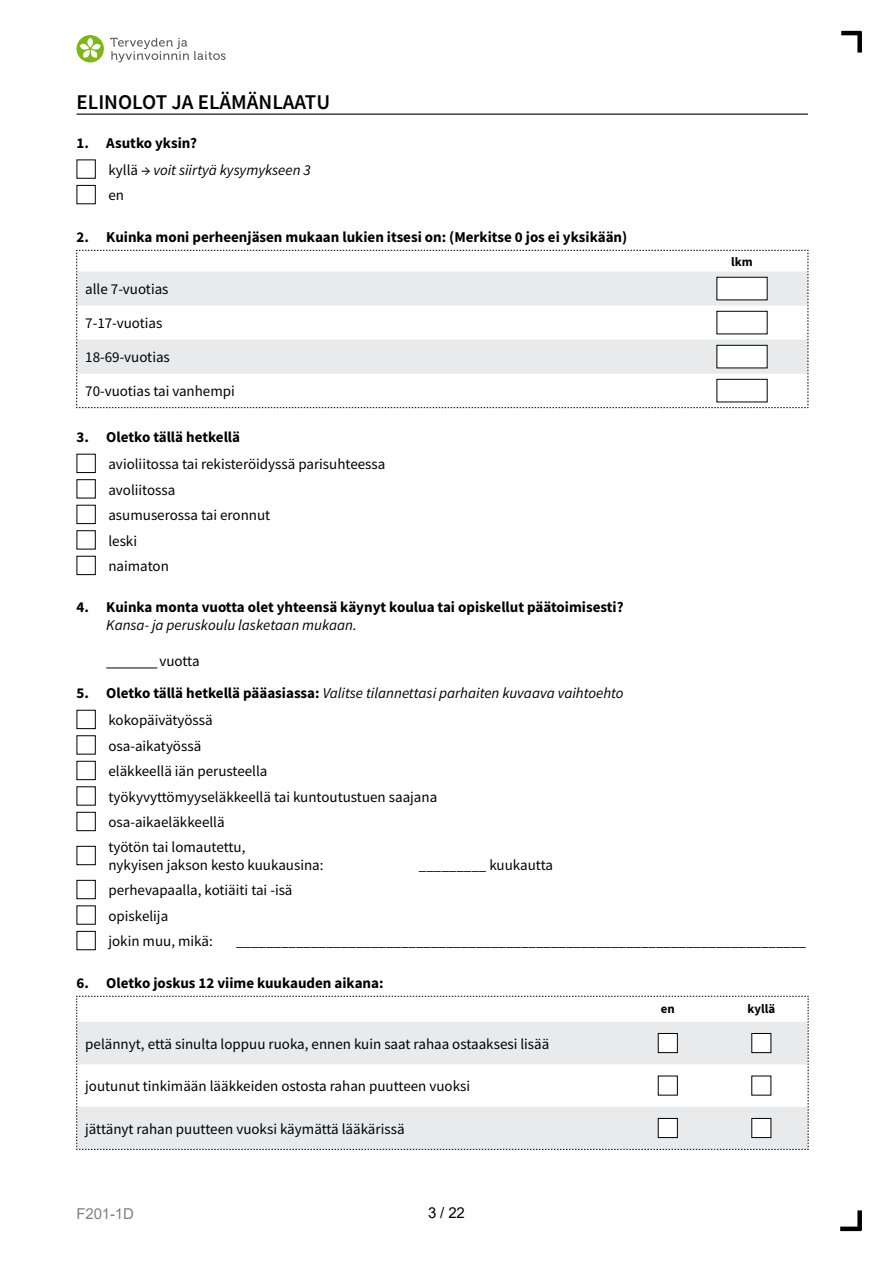
<style>
.page{position:relative;width:893px;height:1263px;background:#fff}
.page>*{position:absolute;margin:0;border:0;box-sizing:border-box;transform-origin:0 0}
.t1{font:600 21px "Source Sans Pro";color:#000}
.t2{font:15px/25.5px "Source Sans Pro";color:#000}
.t3{font:700 15px "Source Sans Pro";color:#000}
.t4{font:italic 15px/26.8px "Source Sans Pro";color:#000}
.t5{font:15px "Arial";letter-spacing:-.01em;color:#818084}
.t6{font:15px "Arial";color:#000}
.t7{font:700 12.75px "Source Sans Pro";color:#000}
.s1{font-weight:700;font-style:normal}
.s2{font-style:normal}
</style>
<div class="page">
<div style="left:840px;top:1226px;width:21px;height:5px;background:#000"></div>
<div style="left:857px;top:1210px;width:5px;height:20px;background:#000"></div>
<div style="left:857px;top:31px;width:5px;height:22px;background:#000"></div>
<hr style="left:841px;top:31px;width:20px;height:4px;background:#000">
<div style="left:77px;top:35px;width:27px;height:27px;background:#7db713;border-radius:50%"></div>
<svg style="left:80px;top:38px;width:21px;height:20px"></svg>
<svg style="left:110px;top:38px;width:116px;height:24px"></svg>
<hr style="left:77px;top:114px;width:731px;height:1px;background:#000">
<div style="left:77px;top:159px;width:19px;height:20px;border:1px solid #000"></div>
<div style="left:77px;top:185px;width:19px;height:19px;border:1px solid #000"></div>
<svg style="left:76px;top:250px;width:733px;height:158px"></svg>
<div style="left:717px;top:277px;width:50px;height:23px;background:#fff"></div>
<div style="left:716px;top:277px;width:51px;height:23px;border:1px solid #000"></div>
<div style="left:717px;top:311px;width:50px;height:23px;background:#fff"></div>
<div style="left:716px;top:311px;width:51px;height:23px;border:1px solid #000"></div>
<div style="left:717px;top:345px;width:50px;height:23px;background:#fff"></div>
<div style="left:716px;top:345px;width:51px;height:23px;border:1px solid #000"></div>
<div style="left:717px;top:379px;width:50px;height:23px;background:#fff"></div>
<div style="left:716px;top:379px;width:51px;height:23px;border:1px solid #000"></div>
<div style="left:77px;top:454px;width:19px;height:19px;border:1px solid #000"></div>
<div style="left:77px;top:479px;width:19px;height:19px;border:1px solid #000"></div>
<div style="left:77px;top:505px;width:19px;height:19px;border:1px solid #000"></div>
<div style="left:77px;top:530px;width:19px;height:19px;border:1px solid #000"></div>
<div style="left:77px;top:556px;width:19px;height:19px;border:1px solid #000"></div>
<hr style="left:106px;top:668px;width:51px;height:1px;background:#000">
<div style="left:77px;top:710px;width:19px;height:19px;border:1px solid #000"></div>
<div style="left:77px;top:761px;width:19px;height:19px;border:1px solid #000"></div>
<div style="left:77px;top:812px;width:19px;height:19px;border:1px solid #000"></div>
<div style="left:77px;top:846px;width:19px;height:19px;border:1px solid #000"></div>
<div style="left:77px;top:880px;width:19px;height:19px;border:1px solid #000"></div>
<div style="left:77px;top:931px;width:19px;height:19px;border:1px solid #000"></div>
<svg style="left:76px;top:996px;width:733px;height:154px"></svg>
<div style="left:658px;top:1033px;width:19px;height:19px;background:#fff"></div>
<div style="left:658px;top:1033px;width:20px;height:20px;border:1px solid #000"></div>
<div style="left:752px;top:1033px;width:19px;height:19px;background:#fff"></div>
<div style="left:751px;top:1033px;width:20px;height:20px;border:1px solid #000"></div>
<div style="left:658px;top:1076px;width:19px;height:19px;background:#fff"></div>
<div style="left:752px;top:1076px;width:19px;height:19px;background:#fff"></div>
<div style="left:658px;top:1118px;width:19px;height:19px;background:#fff"></div>
<div style="left:658px;top:1118px;width:20px;height:20px;border:1px solid #000"></div>
<div style="left:752px;top:1118px;width:19px;height:19px;background:#fff"></div>
<div style="left:751px;top:1118px;width:20px;height:20px;border:1px solid #000"></div>
<h1 class="t1" style="left:77px;top:89px;width:255px">ELINOLOT JA ELÄMÄNLAATU</h1>
<p class="t4" style="left:108px;top:129px;width:204px;text-indent:-32px"><span class="s1">1. Asutko yksin?<br></span><span class="s2">kyllä →</span> voit siirtyä kysymykseen 3</p>
<p class="t2" style="left:108px;top:182px;width:17px">en</p>
<p class="t3" style="left:77px;top:226px;width:552px">2. Kuinka moni perheenjäsen mukaan lukien itsesi on: (Merkitse 0 jos ei yksikään)</p>
<p class="t7" style="left:731px;top:253px;width:23px">lkm</p>
<p class="t2" style="left:85px;top:276px;width:85px">alle 7-vuotias</p>
<p class="t2" style="left:85px;top:310px;width:79px">7-17-vuotias</p>
<p class="t2" style="left:85px;top:344px;width:86px">18-69-vuotias</p>
<p class="t2" style="left:85px;top:378px;width:151px">70-vuotias tai vanhempi</p>
<p class="t3" style="left:77px;top:427px;width:165px">3. Oletko tällä hetkellä</p>
<p class="t2" style="left:108px;top:451px;width:278px">avioliitossa tai rekisteröidyssä parisuhteessa avoliitossa<br>asumuserossa tai eronnut<br>leski<br>naimaton</p>
<p class="t3" style="left:77px;top:597px;width:549px">4. Kuinka monta vuotta olet yhteensä käynyt koulua tai opiskellut päätoimisesti?</p>
<p class="t4" style="left:106px;top:611px;width:252px">Kansa- ja peruskoulu lasketaan mukaan.</p>
<p class="t2" style="left:159px;top:648px;width:42px">vuotta</p>
<p class="t4" style="left:108px;top:680px;width:517px;text-indent:-32px"><span class="s1">5. Oletko tällä hetkellä pääasiassa:</span> Valitse tilannettasi parhaiten kuvaava vaihtoehto <span class="s2">kokopäivätyössä</span></p>
<p class="t2" style="left:108px;top:733px;width:330px">osa-aikatyössä<br>eläkkeellä iän perusteella<br>työkyvyttömyyseläkkeellä tai kuntoutustuen saajana osa-aikaeläkkeellä<br>työtön tai lomautettu,</p>
<p class="t2" style="left:108px;top:852px;width:217px">nykyisen jakson kesto kuukausina:</p>
<p class="t2" style="left:419px;top:852px;width:136px">_________ kuukautta</p>
<p class="t2" style="left:108px;top:877px;width:186px">perhevapaalla, kotiäiti tai -isä opiskelija<br>jokin muu, mikä:</p>
<p class="t2" style="left:236px;top:928px;width:571px">____________________________________________________________________________</p>
<p class="t3" style="left:77px;top:972px;width:309px">6. Oletko joskus 12 viime kuukauden aikana:</p>
<p class="t7" style="left:661px;top:1000px;width:15px">en</p>
<p class="t7" style="left:747px;top:1000px;width:29px">kyllä</p>
<p class="t2" style="left:85px;top:1031px;width:466px">pelännyt, että sinulta loppuu ruoka, ennen kuin saat rahaa ostaaksesi lisää</p>
<p class="t2" style="left:85px;top:1073px;width:386px">joutunut tinkimään lääkkeiden ostosta rahan puutteen vuoksi</p>
<p class="t2" style="left:85px;top:1116px;width:321px">jättänyt rahan puutteen vuoksi käymättä lääkärissä</p>
<p class="t5" style="left:77px;top:1203px;width:59px">F201-1D</p>
<p class="t6" style="left:428px;top:1203px;width:38px">3 / 22</p>
</div>
